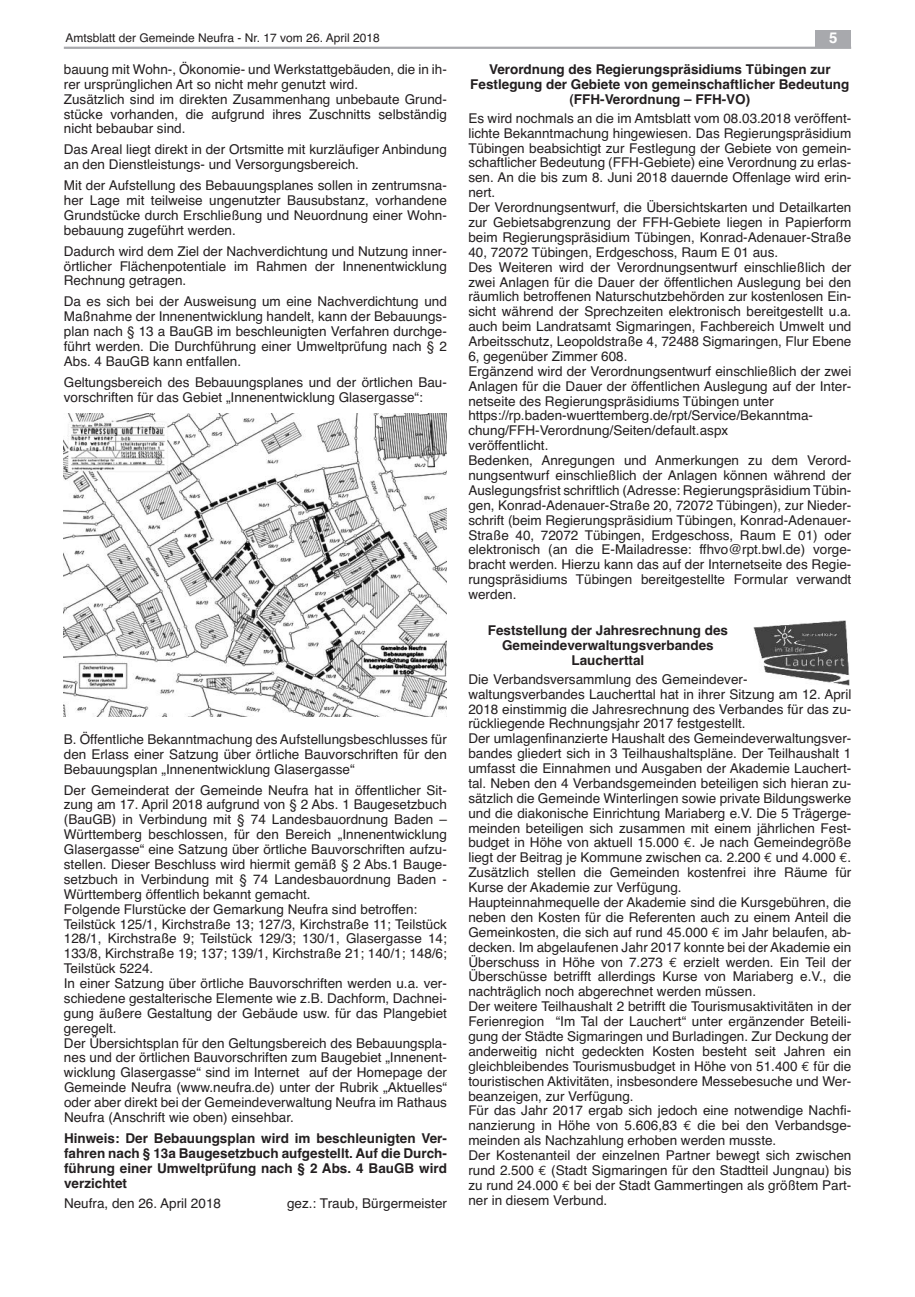
<style>
.page{position:relative;width:915px;height:1297px;background:#fff}
.page>*{position:absolute;margin:0;border:0;box-sizing:border-box;transform-origin:0 0}
.t1{font:700 15px "Helvetica";color:#fff}
.t2{font:13.5px/14.9px "Helvetica";color:#231f20}
.t3{font:700 13.5px/14.9px "Helvetica";color:#231f20;text-align:center}
.t4{font:12px "Helvetica";color:#231f20}
.s1{font-family:"Euro Mono"}
</style>
<div class="page">
<img style="left:64px;top:413px;width:382px;height:304px">
<img style="left:753px;top:621px;width:96px;height:65px">
<hr style="left:64px;top:47px;width:786px;height:2px;background:#a8a9ad">
<div style="left:815px;top:30px;width:35px;height:17px;background:#a8a9ad"></div>
<p class="t4" style="left:65px;top:31px;width:316px">Amtsblatt der Gemeinde Neufra - Nr. 17 vom 26. April 2018</p>
<p class="t1" style="left:829px;top:29px;width:10px">5</p>
<p class="t2" style="left:64px;top:62px;width:384px">bauung mit Wohn-, Ökonomie- und Werkstattgebäuden, die in ih&shy;rer ursprünglichen Art so nicht mehr genutzt wird.<br>Zusätzlich sind im direkten Zusammenhang unbebaute Grund&shy;stücke vorhanden, die aufgrund ihres Zuschnitts selbständig nicht bebaubar sind.</p>
<p class="t2" style="left:64px;top:142px;width:384px">Das Areal liegt direkt in der Ortsmitte mit kurzläufiger Anbindung an den Dienstleistungs- und Versorgungsbereich.</p>
<p class="t2" style="left:64px;top:178px;width:384px;text-align:justify">Mit der Aufstellung des Bebauungsplanes sollen in zentrumsna&shy;her Lage mit teilweise ungenutzter Bausubstanz, vorhandene Grundstücke durch Erschließung und Neuordnung einer Wohn&shy;bebauung zugeführt werden.</p>
<p class="t2" style="left:64px;top:244px;width:384px;text-align:justify">Dadurch wird dem Ziel der Nachverdichtung und Nutzung inner&shy;örtlicher Flächenpotentiale im Rahmen der Innenentwicklung Rechnung getragen.</p>
<p class="t2" style="left:64px;top:294px;width:384px;text-align:justify">Da es sich bei der Ausweisung um eine Nachverdichtung und Maßnahme der Innenentwicklung handelt, kann der Bebauungs&shy;plan nach § 13 a BauGB im beschleunigten Verfahren durchge&shy;führt werden. Die Durchführung einer Umweltprüfung nach § 2<br>Abs. 4 BauGB kann entfallen.</p>
<p class="t2" style="left:64px;top:375px;width:384px">Geltungsbereich des Bebauungsplanes und der örtlichen Bau&shy;vorschriften für das Gebiet „Innenentwicklung Glasergasse“:</p>
<p class="t2" style="left:64px;top:732px;width:384px;text-align:justify">B. Öffentliche Bekanntmachung des Aufstellungsbeschlusses für den Erlass einer Satzung über örtliche Bauvorschriften für den Bebauungsplan „Innenentwicklung Glasergasse“</p>
<p class="t2" style="left:64px;top:782px;width:384px">Der Gemeinderat der Gemeinde Neufra hat in öffentlicher Sit&shy;zung am 17. April 2018 aufgrund von § 2 Abs. 1 Baugesetzbuch (BauGB) in Verbindung mit § 74 Landesbauordnung Baden – Württemberg beschlossen, für den Bereich „Innenentwicklung Glasergasse“ eine Satzung über örtliche Bauvorschriften aufzu&shy;stellen. Dieser Beschluss wird hiermit gemäß § 2 Abs.1 Bauge&shy;setzbuch in Verbindung mit § 74 Landesbauordnung Baden - Württemberg öffentlich bekannt gemacht.<br>Folgende Flurstücke der Gemarkung Neufra sind betroffen:<br>Teilstück 125/1, Kirchstraße 13; 127/3, Kirchstraße 11; Teilstück 128/1, Kirchstraße 9; Teilstück 129/3; 130/1, Glasergasse 14; 133/8, Kirchstraße 19; 137; 139/1, Kirchstraße 21; 140/1; 148/6; Teilstück 5224.<br>In einer Satzung über örtliche Bauvorschriften werden u.a. ver&shy;schiedene gestalterische Elemente wie z.B. Dachform, Dachnei&shy;gung äußere Gestaltung der Gebäude usw. für das Plangebiet geregelt.<br>Der Übersichtsplan für den Geltungsbereich des Bebauungspla&shy;nes und der örtlichen Bauvorschriften zum Baugebiet „Innenent&shy;wicklung Glasergasse“ sind im Internet auf der Homepage der Gemeinde Neufra (www.neufra.de) unter der Rubrik „Aktuelles“ oder aber direkt bei der Gemeindeverwaltung Neufra im Rathaus Neufra (Anschrift wie oben) einsehbar.</p>
<p class="t3" style="left:64px;top:1131px;width:384px;text-align:justify">hinweis: Der Bebauungsplan wird im beschleunigten Ver&shy;fahren nach § 13a Baugesetzbuch aufgestellt. Auf die Durch&shy;führung einer Umweltprüfung nach § 2 Abs. 4 BauGB wird verzichtet</p>
<p class="t2" style="left:64px;top:1196px;width:158px">Neufra, den 26. April 2018</p>
<p class="t2" style="left:287px;top:1196px;width:161px">gez.: Traub, Bürgermeister</p>
<p class="t3" style="left:470px;top:62px;width:380px">Verordnung des Regierungspräsidiums tübingen zur<br>Festlegung der Gebiete von gemeinschaftlicher Bedeutung (FFh-Verordnung – FFh-Vo)</p>
<p class="t2" style="left:468px;top:111px;width:384px">Es wird nochmals an die im Amtsblatt vom 08.03.2018 veröffent&shy;lichte Bekanntmachung hingewiesen. Das Regierungspräsidium Tübingen beabsichtigt zur Festlegung der Gebiete von gemein&shy;schaftlicher Bedeutung (FFH-Gebiete) eine Verordnung zu erlas&shy;sen. An die bis zum 8. Juni 2018 dauernde Offenlage wird erin&shy;nert.<br>Der Verordnungsentwurf, die Übersichtskarten und Detailkarten zur Gebietsabgrenzung der FFH-Gebiete liegen in Papierform beim Regierungspräsidium Tübingen, Konrad-Adenauer-Straße 40, 72072 Tübingen, Erdgeschoss, Raum E 01 aus.<br>Des Weiteren wird der Verordnungsentwurf einschließlich der zwei Anlagen für die Dauer der öffentlichen Auslegung bei den räumlich betroffenen Naturschutzbehörden zur kostenlosen Ein&shy;sicht während der Sprechzeiten elektronisch bereitgestellt u.a. auch beim Landratsamt Sigmaringen, Fachbereich Umwelt und Arbeitsschutz, Leopoldstraße 4, 72488 Sigmaringen, Flur Ebene 6, gegenüber Zimmer 608.<br>Ergänzend wird der Verordnungsentwurf einschließlich der zwei Anlagen für die Dauer der öffentlichen Auslegung auf der Inter&shy;netseite des Regierungspräsidiums Tübingen unter https://rp.baden-wuerttemberg.de/rpt/Service/Bekanntma&shy;chung/FFH-Verordnung/Seiten/default.aspx<br>veröffentlicht.<br>Bedenken, Anregungen und Anmerkungen zu dem Verord&shy;nungsentwurf einschließlich der Anlagen können während der Auslegungsfrist schriftlich (Adresse: Regierungspräsidium Tübin&shy;gen, Konrad-Adenauer-Straße 20, 72072 Tübingen), zur Nieder&shy;schrift (beim Regierungspräsidium Tübingen, Konrad-Adenauer-Straße 40, 72072 Tübingen, Erdgeschoss, Raum E 01) oder elektronisch (an die E-Mailadresse: ffhvo@rpt.bwl.de) vorge&shy;bracht werden. Hierzu kann das auf der Internetseite des Regie&shy;rungspräsidiums Tübingen bereitgestellte Formular verwandt werden.</p>
<p class="t3" style="left:487px;top:623px;width:242px">Feststellung der Jahresrechnung des<br>Gemeindeverwaltungsverbandes laucherttal</p>
<p class="t2" style="left:468px;top:672px;width:384px">Die Verbandsversammlung des Gemeindever&shy;waltungsverbandes Laucherttal hat in ihrer Sitzung am 12. April 2018 einstimmig die Jahresrechnung des Verbandes für das zu&shy;rückliegende Rechnungsjahr 2017 festgestellt.<br>Der umlagenfinanzierte Haushalt des Gemeindeverwaltungsver&shy;bandes gliedert sich in 3 Teilhaushaltspläne. Der Teilhaushalt 1 umfasst die Einnahmen und Ausgaben der Akademie Lauchert&shy;tal. Neben den 4 Verbandsgemeinden beteiligen sich hieran zu&shy;sätzlich die Gemeinde Winterlingen sowie private Bildungswerke und die diakonische Einrichtung Mariaberg e.V. Die 5 Trägerge&shy;meinden beteiligen sich zusammen mit einem jährlichen Fest&shy;budget in Höhe von aktuell 15.000 <span class="s1">€</span>. Je nach Gemeindegröße liegt der Beitrag je Kommune zwischen ca. 2.200 <span class="s1">€</span> und 4.000 <span class="s1">€</span>.<br>Zusätzlich stellen die Gemeinden kostenfrei ihre Räume für Kurse der Akademie zur Verfügung.<br>Haupteinnahmequelle der Akademie sind die Kursgebühren, die neben den Kosten für die Referenten auch zu einem Anteil die Gemeinkosten, die sich auf rund 45.000 <span class="s1">€</span> im Jahr belaufen, ab&shy;decken. Im abgelaufenen Jahr 2017 konnte bei der Akademie ein Überschuss in Höhe von 7.273 <span class="s1">€</span> erzielt werden. Ein Teil der Überschüsse betrifft allerdings Kurse von Mariaberg e.V., die nachträglich noch abgerechnet werden müssen.<br>Der weitere Teilhaushalt 2 betrifft die Tourismusaktivitäten in der Ferienregion “Im Tal der Lauchert“ unter ergänzender Beteili&shy;gung der Städte Sigmaringen und Burladingen. Zur Deckung der anderweitig nicht gedeckten Kosten besteht seit Jahren ein gleichbleibendes Tourismusbudget in Höhe von 51.400 <span class="s1">€</span> für die touristischen Aktivitäten, insbesondere Messebesuche und Wer&shy;beanzeigen, zur Verfügung.<br>Für das Jahr 2017 ergab sich jedoch eine notwendige Nachfi&shy;nanzierung in Höhe von 5.606,83 <span class="s1">€</span> die bei den Verbandsge&shy;meinden als Nachzahlung erhoben werden musste.<br>Der Kostenanteil der einzelnen Partner bewegt sich zwischen rund 2.500 <span class="s1">€</span> (Stadt Sigmaringen für den Stadtteil Jungnau) bis zu rund 24.000 <span class="s1">€</span> bei der Stadt Gammertingen als größtem Part&shy;ner in diesem Verbund.</p>
</div>
